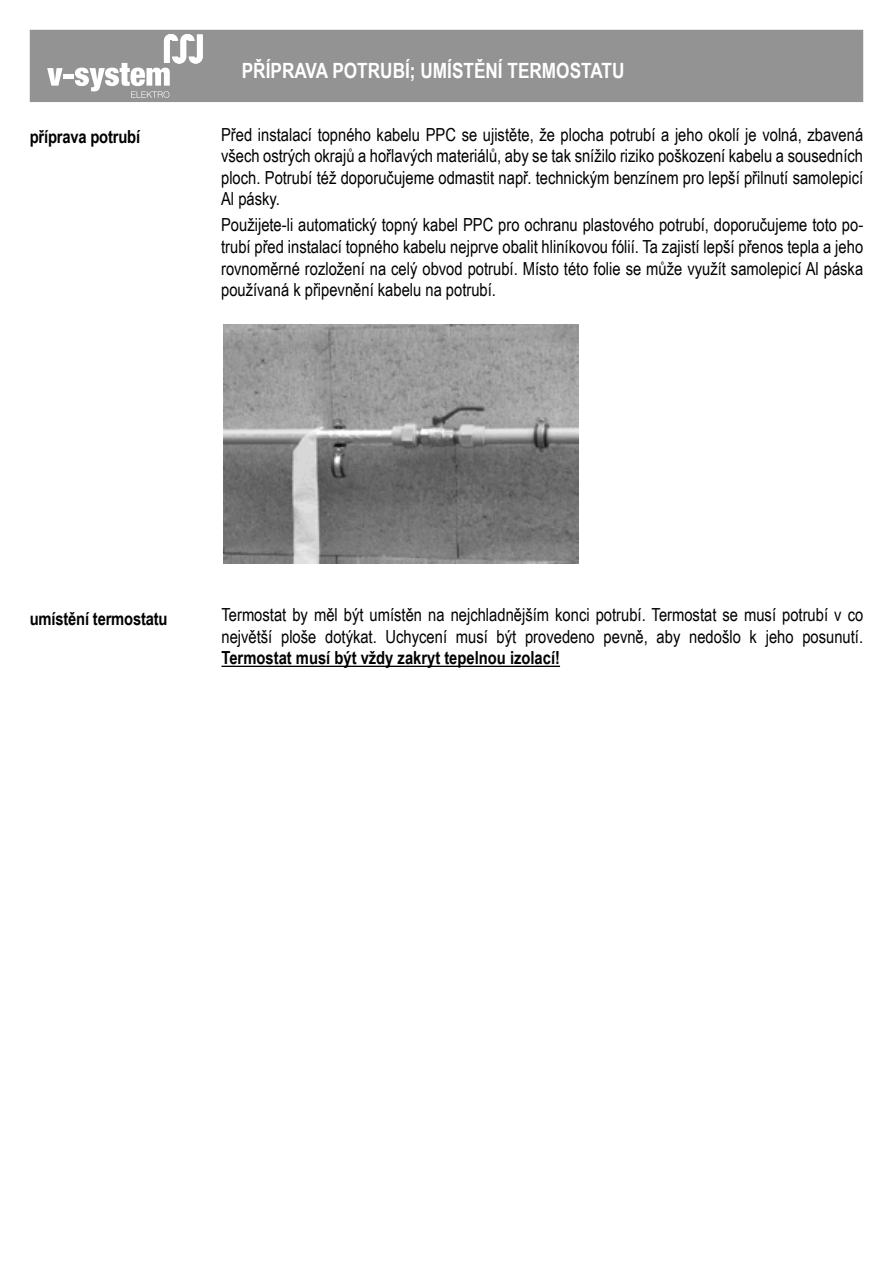
<style>
.page{position:relative;width:893px;height:1263px;background:#fff}
.page>*{position:absolute;margin:0;border:0;box-sizing:border-box;transform-origin:0 0}
.t1{font:700 21px "Arial Narrow";color:#fff}
.t2{font:18px/21.6px "Arial Narrow";color:#000;text-align:justify}
.t3{font:700 18px "Arial Narrow";color:#000}
</style>
<div class="page">
<div style="left:30px;top:30px;width:833px;height:72px;background:#939393"></div>
<svg style="left:48px;top:68px;width:15px;height:18px"></svg>
<div style="left:63px;top:74px;width:11px;height:5px;background:#fff"></div>
<svg style="left:75px;top:34px;width:127px;height:64px"></svg>
<img style="left:223px;top:324px;width:355px;height:239px">
<hr style="left:221px;top:666px;width:339px;height:1px;background:#000">
<p class="t1" style="left:242px;top:55px;width:384px">PŘÍPRAVA POTRUBÍ; UMÍSTĚNÍ TERMOSTATU</p>
<p class="t3" style="left:30px;top:124px;width:112px">příprava potrubí</p>
<p class="t2" style="left:221px;top:123px;width:644px">Před instalací topného kabelu PPC se ujistěte, že plocha potrubí a jeho okolí je volná, zbavená všech ostrých okrajů a hořlavých materiálů, aby se tak snížilo riziko poškození kabelu a sousedních ploch. Potrubí též doporučujeme odmastit např. technickým benzínem pro lepší přilnutí samolepicí Al pásky.</p>
<p class="t2" style="left:221px;top:214px;width:644px">Použijete-li automatický topný kabel PPC pro ochranu plastového potrubí, doporučujeme toto po&shy;trubí před instalací topného kabelu nejprve obalit hliníkovou fólií. Ta zajistí lepší přenos tepla a jeho rovnoměrné rozložení na celý obvod potrubí. Místo této folie se může využít samolepicí Al páska používaná k připevnění kabelu na potrubí.</p>
<p class="t3" style="left:30px;top:605px;width:139px">umístění termostatu</p>
<p class="t2" style="left:221px;top:603px;width:643px">Termostat by měl být umístěn na nejchladnějším konci potrubí. Termostat se musí potrubí v co největší ploše dotýkat. Uchycení musí být provedeno pevně, aby nedošlo k jeho posunutí.</p>
<p class="t3" style="left:221px;top:644px;width:340px">Termostat musí být vždy zakryt tepelnou izolací!</p>
</div>
